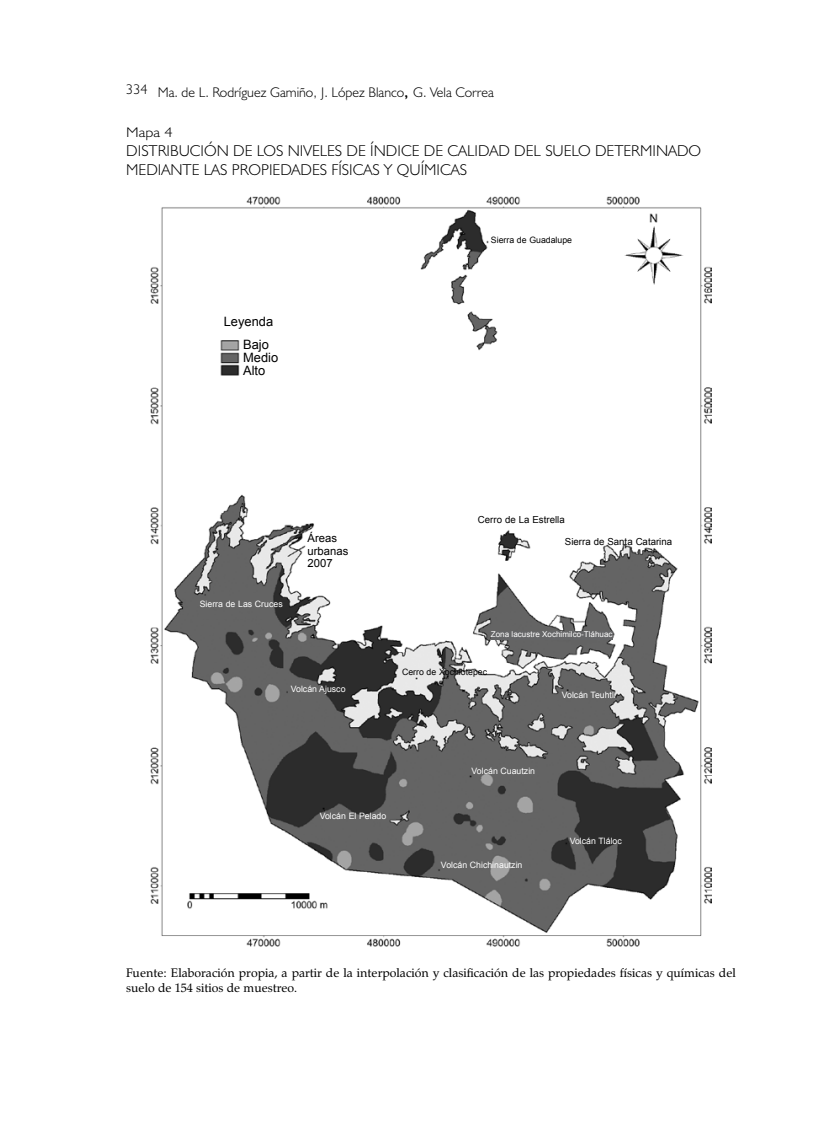
<style>
.page{position:relative;width:834px;height:1132px;background:#fff}
.page>*{position:absolute;margin:0;border:0;box-sizing:border-box;transform-origin:0 0}
.t1{font:300 15.75px/19.2px "Humanist 521 BT";color:#000}
.t2{font:300 14px "Humanist 521 BT";color:#000}
.t3{font:300 14px "Humanist 521 BT";color:#000;scale:1.15 1}
.t4{font:12.95px/22.6px "Arial";color:#000}
.t5{font:12.25px/14.9px "Zapf Calligraphic 801 BT";color:#000}
.t6{font:11.2px/13px "Arial";color:#000}
.t7{font:9.62px "Arial";color:#000}
.t8{font:8.75px "Arial";color:#fff}
.t9{font:8.75px "Arial";color:#000}
.t10{font:8.05px "Arial";color:#fff}
.s1{font-weight:400;font-size:17.5px}
</style>
<div class="page">
<img style="left:150px;top:197px;width:561px;height:748px">
<div style="left:491px;top:630px;width:121px;height:9px;background:#646567"></div>
<p class="t2" style="left:126px;top:83px;width:369px">334 MA. DE L. RODRÍGUEZ GAMIÑO, J. LÓPEZ BLANCO<span class="s1">,</span> G. VELA CORREA</p>
<p class="t3" style="left:126px;top:123px;width:42px">MAPA 4</p>
<p class="t1" style="left:126px;top:141px;width:576px">DISTRI BUCIÓN DE LOS NIVELES DE ÍNDICE DE CALI DAD DEL SUELO DETERMI NADO<br>M EDIANTE LAS PROPI EDADES FÍSICAS Y QUÍMICAS</p>
<p class="t4" style="left:243px;top:310px;width:32px;text-indent:-19px">Leyenda<br>Bajo</p>
<p class="t4" style="left:243px;top:351px;width:37px;line-height:13px">Medio<br>Alto</p>
<p class="t9" style="left:491px;top:234px;width:83px">Sierra de Guadalupe</p>
<p class="t7" style="left:478px;top:513px;width:88px">Cerro de La Estrella</p>
<p class="t6" style="left:307px;top:531px;width:31px">Áreas</p>
<p class="t7" style="left:565px;top:535px;width:109px">Sierra de Santa Catarina</p>
<p class="t6" style="left:307px;top:544px;width:42px">urbanas<br>2007</p>
<p class="t8" style="left:200px;top:597px;width:84px">Sierra de Las Cruces</p>
<p class="t8" style="left:291px;top:683px;width:56px">Volcán Ajusco</p>
<p class="t10" style="left:491px;top:628px;width:123px">Zona lacustre Xochimilco-Tláhuac</p>
<p class="t9" style="left:402px;top:666px;width:87px">Cerro de Xochiotepec</p>
<p class="t8" style="left:561px;top:689px;width:56px">Volcán Teuhtli</p>
<p class="t8" style="left:319px;top:809px;width:68px">Volcán El Pelado</p>
<p class="t8" style="left:471px;top:764px;width:65px">Volcán Cuautzin</p>
<p class="t8" style="left:441px;top:859px;width:83px">Volcán Chichinautzin</p>
<p class="t8" style="left:569px;top:834px;width:54px">Volcán Tláloc</p>
<p class="t5" style="left:126px;top:964px;width:611px">Fuente: Elaboración propia, a partir de la interpolación y clasificación de las propiedades físicas y químicas del suelo de 154 sitios de muestreo.</p>
</div>
